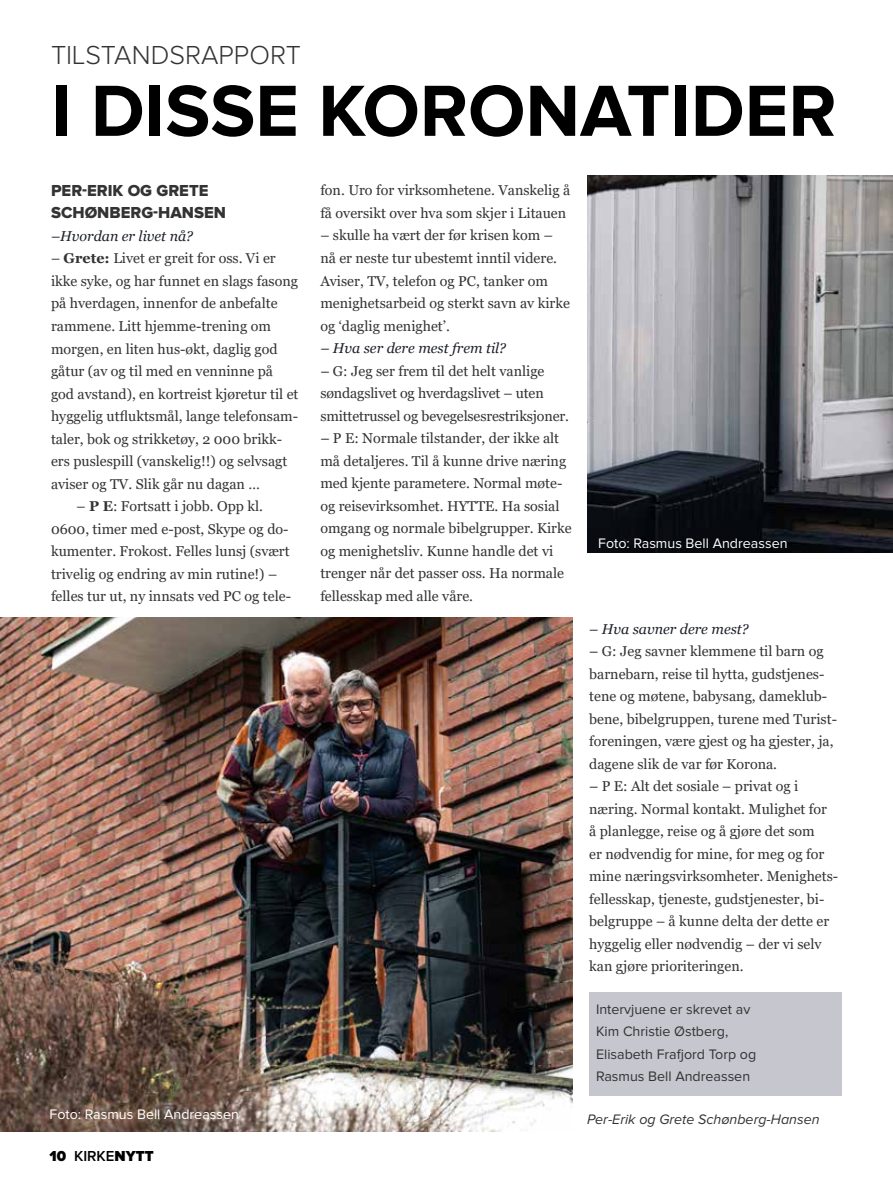
<style>
.page{position:relative;width:893px;height:1191px;background:#fff}
.page>*{position:absolute;margin:0;border:0;box-sizing:border-box;transform-origin:0 0}
.t1{font:700 75px "Proxima Nova";color:#000}
.t2{font:300 27px "Proxima Nova";color:#333}
.t3{font:16.5px/22.5px "Proxima Nova Extrabld";color:#333}
.t4{font:900 15px "Proxima Nova";color:#000}
.t5{font:14.25px/22.5px "Georgia";color:#333}
.t6{font:14.25px/22.5px "Proxima Nova";color:#333}
.t7{font:italic 14.25px "Georgia";color:#1d2129}
.t8{font:14.25px "Proxima Nova";color:#fff}
.t9{font:italic 14.25px "Proxima Nova";color:#333}
.s1{font-weight:700}
.s2{font-weight:600}
.s3{font-style:italic;color:#1d2129}
</style>
<div class="page">
<div style="left:590px;top:992px;width:252px;height:104px;background:#c5c6ce"></div>
<img style="left:587px;top:175px;width:306px;height:378px">
<img style="left:0;top:618px;width:573px;height:513px">
<h2 class="t2" style="left:51px;top:43px;width:251px">TILSTANDSRAPPORT</h2>
<h1 class="t1" style="left:51px;top:77px;width:787px">I DISSE KORONATIDER</h1>
<p class="t3" style="left:51px;top:180px;width:177px">PER-ERIK OG GRETE<br>SCHØNBERG-HANSEN</p>
<p class="t7" style="left:51px;top:227px;width:144px">–Hvordan er livet nå?</p>
<p class="t5" style="left:51px;top:248px;width:249px">– <span class="s1">Grete:</span> Livet er greit for oss. Vi er ikke syke, og har funnet en slags fasong på hverdagen, innenfor de anbefalte rammene. Litt hjemme-trening om morgen, en liten hus-økt, daglig god gåtur (av og til med en venninne på god avstand), en kortreist kjøretur til et hyggelig utfluktsmål, lange telefonsam&shy;taler, bok og strikketøy, 2 000 brikk&shy;ers puslespill (vanskelig!!) og selvsagt aviser og TV. Slik går nu dagan …</p>
<p class="t5" style="left:51px;top:495px;width:242px;text-indent:26px">– <span class="s1">P E</span>: Fortsatt i jobb. Opp kl.<br>0600, timer med e-post, Skype og do&shy;kumenter. Frokost. Felles lunsj (svært trivelig og endring av min rutine!) – felles tur ut, ny innsats ved PC og tele-</p>
<p class="t8" style="left:50px;top:1108px;width:191px">Foto: Rasmus Bell Andreassen</p>
<p class="t4" style="left:50px;top:1149px;width:106px">10 <span class="s2">KIRKE</span>NYTT</p>
<p class="t5" style="left:320px;top:180px;width:251px">fon. Uro for virksomhetene. Vanskelig å få oversikt over hva som skjer i Litauen</p>
<p class="t5" style="left:320px;top:225px;width:251px">– skulle ha vært der før krisen kom – nå er neste tur ubestemt inntil videre.<br>Aviser, TV, telefon og PC, tanker om menighetsarbeid og sterkt savn av kirke og ‘daglig menighet’.</p>
<p class="t7" style="left:320px;top:339px;width:187px">– Hva ser dere mest frem til?</p>
<p class="t5" style="left:320px;top:360px;width:250px"><span class="s3">–</span> G: Jeg ser frem til det helt vanlige søndagslivet og hverdagslivet – uten smittetrussel og bevegelsesrestriksjoner.</p>
<p class="t5" style="left:320px;top:427px;width:253px"><span class="s3">–</span> P E: Normale tilstander, der ikke alt må detaljeres. Til å kunne drive næring med kjente parametere. Normal møte&shy;og reisevirksomhet. HYTTE. Ha sosial omgang og normale bibelgrupper. Kirke og menighetsliv. Kunne handle det vi trenger når det passer oss. Ha normale fellesskap med alle våre.</p>
<p class="t8" style="left:598px;top:537px;width:191px">Foto: Rasmus Bell Andreassen</p>
<p class="t7" style="left:589px;top:620px;width:161px">– Hva savner dere mest?</p>
<p class="t5" style="left:589px;top:640px;width:249px"><span class="s3">–</span> G: Jeg savner klemmene til barn og barnebarn, reise til hytta, gudstjenes&shy;tene og møtene, babysang, dameklub&shy;bene, bibelgruppen, turene med Turist&shy;foreningen, være gjest og ha gjester, ja, dagene slik de var før Korona.</p>
<p class="t5" style="left:589px;top:775px;width:251px"><span class="s3">–</span> P E: Alt det sosiale – privat og i næring. Normal kontakt. Mulighet for<br>å planlegge, reise og å gjøre det som<br>er nødvendig for mine, for meg og for mine næringsvirksomheter. Menighets&shy;fellesskap, tjeneste, gudstjenester, bi&shy;belgruppe – å kunne delta der dette er hyggelig eller nødvendig – der vi selv kan gjøre prioriteringen.</p>
<p class="t6" style="left:596px;top:998px;width:162px">Intervjuene er skrevet av<br>Kim Christie Østberg,<br>Elisabeth Frafjord Torp og<br>Rasmus Bell Andreassen</p>
<p class="t9" style="left:587px;top:1112px;width:234px">Per-Erik og Grete Schønberg-Hansen</p>
</div>
